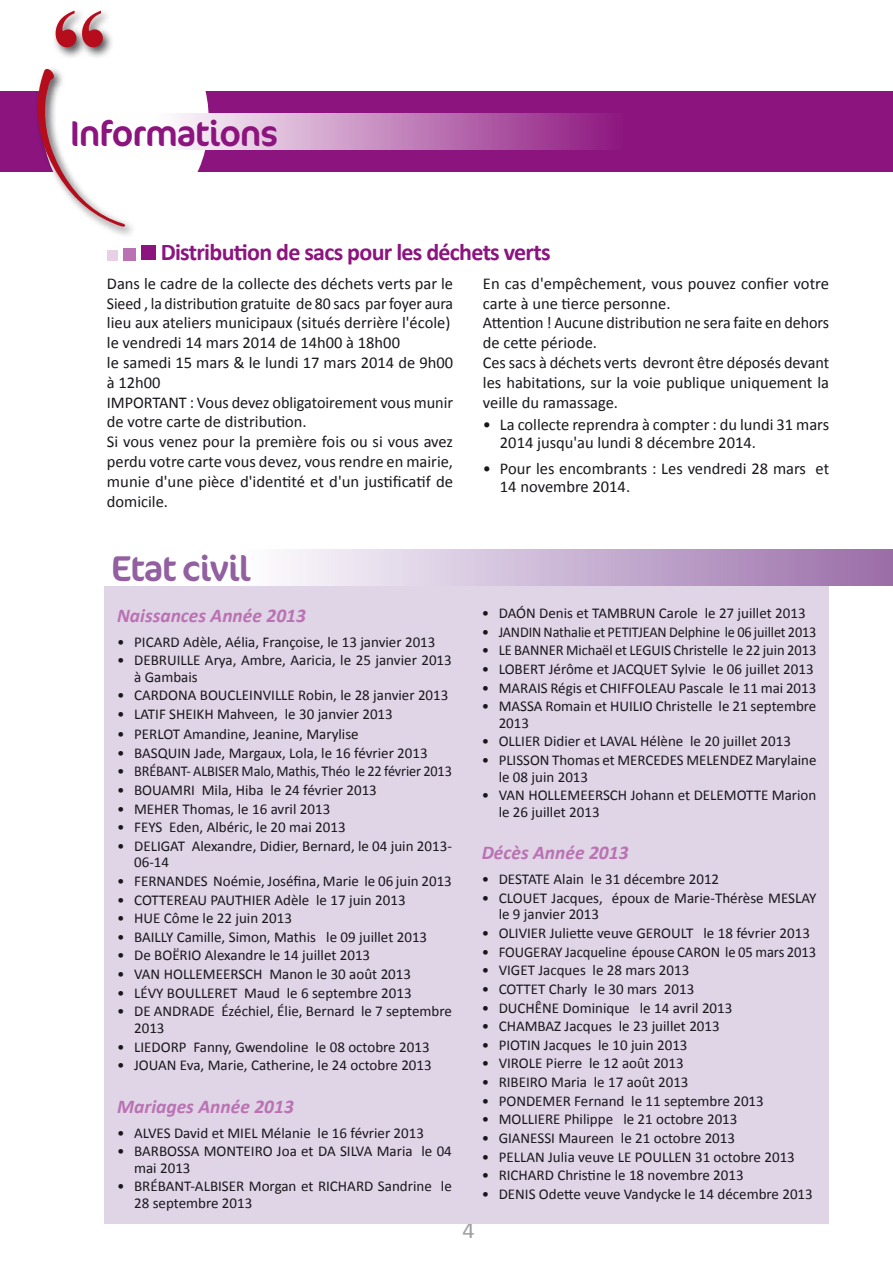
<style>
.page{position:relative;width:893px;height:1263px;background:#fff}
.page>*{position:absolute;margin:0;border:0;box-sizing:border-box;transform-origin:0 0}
.t1{font:700 112.5px "Times New Roman";color:#b60d1c}
.t2{font:36px "Cocon";letter-spacing:-.03em;color:#8c147e}
.t3{font:36px "Cocon";letter-spacing:-.03em;color:#9260a0}
.t4{font:700 24px "Calibri";letter-spacing:-.03em;color:#8c147e}
.t5{font:24px "Calibri";color:#9c9e9f}
.t6{font:italic 700 19.5px "Calibri";color:#ba72b2}
.t7{font:16.5px/19.8px "Calibri";color:#1a171c}
.t8{font:15px/16.5px "Calibri";color:#1a171c}
</style>
<div class="page">
<div style="left:104px;top:586px;width:725px;height:637px;background:#e0d4e7"></div>
<div style="left:0;top:92px;width:893px;height:80px;background:#8c147e"></div>
<div style="left:42px;top:16px;width:167px;height:208px;background:#fff;border-radius:50%"></div>
<div style="left:52px;top:8px;width:63px;height:52px;background:#1a171c;opacity:.75"></div>
<div style="left:34px;top:65px;width:102px;height:174px;background:#1a171c;opacity:.75"></div>
<svg style="left:176px;top:114px;width:430px;height:36px;background:#c589be"></svg>
<div style="left:107px;top:250px;width:11px;height:10px;background:#e8d0e5"></div>
<div style="left:123px;top:248px;width:13px;height:12px;background:#ba72b2"></div>
<div style="left:141px;top:245px;width:15px;height:15px;background:#8c147e"></div>
<div style="left:107px;top:550px;width:786px;height:36px;background:linear-gradient(to right,#fff,#9c72ac)"></div>
<svg style="left:28px;top:69px;width:108px;height:158px"></svg>
<h1 class="t1" style="left:51px;top:-29px;width:58px">“</h1>
<h2 class="t2" style="left:70px;top:112px;width:210px">Informations</h2>
<h3 class="t4" style="left:161px;top:238px;width:391px">Distribution de sacs pour les déchets verts</h3>
<p class="t7" style="left:107px;top:273px;width:348px">Dans le cadre de la collecte des déchets verts par le Sieed , la distribution gratuite de 80 sacs par foyer aura lieu aux ateliers municipaux (situés derrière l'école) le vendredi 14 mars 2014 de 14h00 à 18h00<br>le samedi 15 mars &amp; le lundi 17 mars 2014 de 9h00 à 12h00<br>IMPORTANT : Vous devez obligatoirement vous munir de votre carte de distribution.<br>Si vous venez pour la première fois ou si vous avez perdu votre carte vous devez, vous rendre en mairie, munie d'une pièce d'identité et d'un justificatif de domicile.</p>
<p class="t7" style="left:483px;top:273px;width:348px">En cas d'empêchement, vous pouvez confier votre carte à une tierce personne.<br>Attention ! Aucune distribution ne sera faite en dehors de cette période.<br>Ces sacs à déchets verts devront être déposés devant les habitations, sur la voie publique uniquement la veille du ramassage.</p>
<p class="t7" style="left:500px;top:414px;width:331px;line-height:18px;text-indent:-17px">• La collecte reprendra à compter : du lundi 31 mars<br>2014 jusqu'au lundi 8 décembre 2014.</p>
<p class="t7" style="left:500px;top:459px;width:331px;line-height:18px;text-indent:-17px">• Pour les encombrants : Les vendredi 28 mars et<br>14 novembre 2014.</p>
<h2 class="t3" style="left:111px;top:548px;width:141px">Etat civil</h2>
<h3 class="t6" style="left:117px;top:603px;width:190px">Naissances Année 2013</h3>
<p class="t8" style="left:117px;top:633px;width:320px">• PICARD Adèle, Aélia, Françoise, le 13 janvier 2013</p>
<p class="t8" style="left:134px;top:651px;width:319px;text-indent:-17px">• DEBRUILLE Arya, Ambre, Aaricia, le 25 janvier 2013 à Gambais</p>
<p class="t8" style="left:117px;top:686px;width:333px">• CARDONA BOUCLEINVILLE Robin, le 28 janvier 2013</p>
<p class="t8" style="left:117px;top:705px;width:277px">• LATIF SHEIKH Mahveen, le 30 janvier 2013</p>
<p class="t8" style="left:117px;top:725px;width:243px">• PERLOT Amandine, Jeanine, Marylise</p>
<p class="t8" style="left:117px;top:744px;width:312px">• BASQUIN Jade, Margaux, Lola, le 16 février 2013</p>
<p class="t8" style="left:117px;top:762px;width:336px">• BRÉBANT- ALBISER Malo, Mathis, Théo le 22 février 2013</p>
<p class="t8" style="left:117px;top:781px;width:261px">• BOUAMRI Mila, Hiba le 24 février 2013</p>
<p class="t8" style="left:117px;top:800px;width:215px">• MEHER Thomas, le 16 avril 2013</p>
<p class="t8" style="left:117px;top:818px;width:230px">• FEYS Eden, Albéric, le 20 mai 2013</p>
<p class="t8" style="left:134px;top:837px;width:319px;text-indent:-17px">• DELIGAT Alexandre, Didier, Bernard, le 04 juin 2013-<br>06-14</p>
<p class="t8" style="left:117px;top:872px;width:336px">• FERNANDES Noémie, Joséfina, Marie le 06 juin 2013</p>
<p class="t8" style="left:117px;top:891px;width:290px">• COTTEREAU PAUTHIER Adèle le 17 juin 2013</p>
<p class="t8" style="left:117px;top:909px;width:176px">• HUE Côme le 22 juin 2013</p>
<p class="t8" style="left:117px;top:928px;width:312px">• BAILLY Camille, Simon, Mathis le 09 juillet 2013</p>
<p class="t8" style="left:117px;top:946px;width:255px">• De BOËRIO Alexandre le 14 juillet 2013</p>
<p class="t8" style="left:117px;top:965px;width:295px">• VAN HOLLEMEERSCH Manon le 30 août 2013</p>
<p class="t8" style="left:117px;top:984px;width:296px">• LÉVY BOULLERET Maud le 6 septembre 2013</p>
<p class="t8" style="left:134px;top:1002px;width:319px;text-indent:-17px">• DE ANDRADE Ézéchiel, Élie, Bernard le 7 septembre<br>2013</p>
<p class="t8" style="left:117px;top:1037px;width:314px">• LIEDORP Fanny, Gwendoline le 08 octobre 2013</p>
<p class="t8" style="left:117px;top:1056px;width:316px">• JOUAN Eva, Marie, Catherine, le 24 octobre 2013</p>
<h3 class="t6" style="left:117px;top:1094px;width:178px">Mariages Année 2013</h3>
<p class="t8" style="left:117px;top:1124px;width:308px">• ALVES David et MIEL Mélanie le 16 février 2013</p>
<p class="t8" style="left:134px;top:1142px;width:319px;text-indent:-17px">• BARBOSSA MONTEIRO Joa et DA SILVA Maria le 04 mai 2013</p>
<p class="t8" style="left:134px;top:1177px;width:319px;text-indent:-17px">• BRÉBANT-ALBISER Morgan et RICHARD Sandrine le<br>28 septembre 2013</p>
<p class="t8" style="left:482px;top:604px;width:325px">• DAÓN Denis et TAMBRUN Carole le 27 juillet 2013</p>
<p class="t8" style="left:482px;top:623px;width:336px">• JANDIN Nathalie et PETITJEAN Delphine le 06 juillet 2013</p>
<p class="t8" style="left:482px;top:641px;width:336px">• LE BANNER Michaël et LEGUIS Christelle le 22 juin 2013</p>
<p class="t8" style="left:482px;top:660px;width:333px">• LOBERT Jérôme et JACQUET Sylvie le 06 juillet 2013</p>
<p class="t8" style="left:482px;top:679px;width:336px">• MARAIS Régis et CHIFFOLEAU Pascale le 11 mai 2013</p>
<p class="t8" style="left:499px;top:697px;width:319px;text-indent:-17px">• MASSA Romain et HUILIO Christelle le 21 septembre<br>2013</p>
<p class="t8" style="left:482px;top:732px;width:311px">• OLLIER Didier et LAVAL Hélène le 20 juillet 2013</p>
<p class="t8" style="left:499px;top:751px;width:319px;text-indent:-17px">• PLISSON Thomas et MERCEDES MELENDEZ Marylaine le 08 juin 2013</p>
<p class="t8" style="left:499px;top:786px;width:319px;text-indent:-17px">• VAN HOLLEMEERSCH Johann et DELEMOTTE Marion le 26 juillet 2013</p>
<h3 class="t6" style="left:482px;top:841px;width:148px">Décès Année 2013</h3>
<p class="t8" style="left:482px;top:870px;width:239px">• DESTATE Alain le 31 décembre 2012</p>
<p class="t8" style="left:499px;top:889px;width:319px;text-indent:-17px">• CLOUET Jacques, époux de Marie-Thérèse MESLAY le 9 janvier 2013</p>
<p class="t8" style="left:482px;top:924px;width:330px">• OLIVIER Juliette veuve GEROULT le 18 février 2013</p>
<p class="t8" style="left:482px;top:943px;width:336px">• FOUGERAY Jacqueline épouse CARON le 05 mars 2013</p>
<p class="t8" style="left:482px;top:961px;width:209px">• VIGET Jacques le 28 mars 2013</p>
<p class="t8" style="left:482px;top:980px;width:214px">• COTTET Charly le 30 mars 2013</p>
<p class="t8" style="left:482px;top:998px;width:252px">• DUCHÊNE Dominique le 14 avril 2013</p>
<p class="t8" style="left:482px;top:1017px;width:240px">• CHAMBAZ Jacques le 23 juillet 2013</p>
<p class="t8" style="left:482px;top:1036px;width:207px">• PIOTIN Jacques le 10 juin 2013</p>
<p class="t8" style="left:482px;top:1054px;width:204px">• VIROLE Pierre le 12 août 2013</p>
<p class="t8" style="left:482px;top:1073px;width:208px">• RIBEIRO Maria le 17 août 2013</p>
<p class="t8" style="left:482px;top:1092px;width:284px">• PONDEMER Fernand le 11 septembre 2013</p>
<p class="t8" style="left:482px;top:1110px;width:257px">• MOLLIERE Philippe le 21 octobre 2013</p>
<p class="t8" style="left:482px;top:1129px;width:255px">• GIANESSI Maureen le 21 octobre 2013</p>
<p class="t8" style="left:482px;top:1148px;width:315px">• PELLAN Julia veuve LE POULLEN 31 octobre 2013</p>
<p class="t8" style="left:482px;top:1166px;width:263px">• RICHARD Christine le 18 novembre 2013</p>
<p class="t8" style="left:482px;top:1185px;width:333px">• DENIS Odette veuve Vandycke le 14 décembre 2013</p>
<h3 class="t5" style="left:462px;top:1215px;width:14px">4</h3>
</div>
